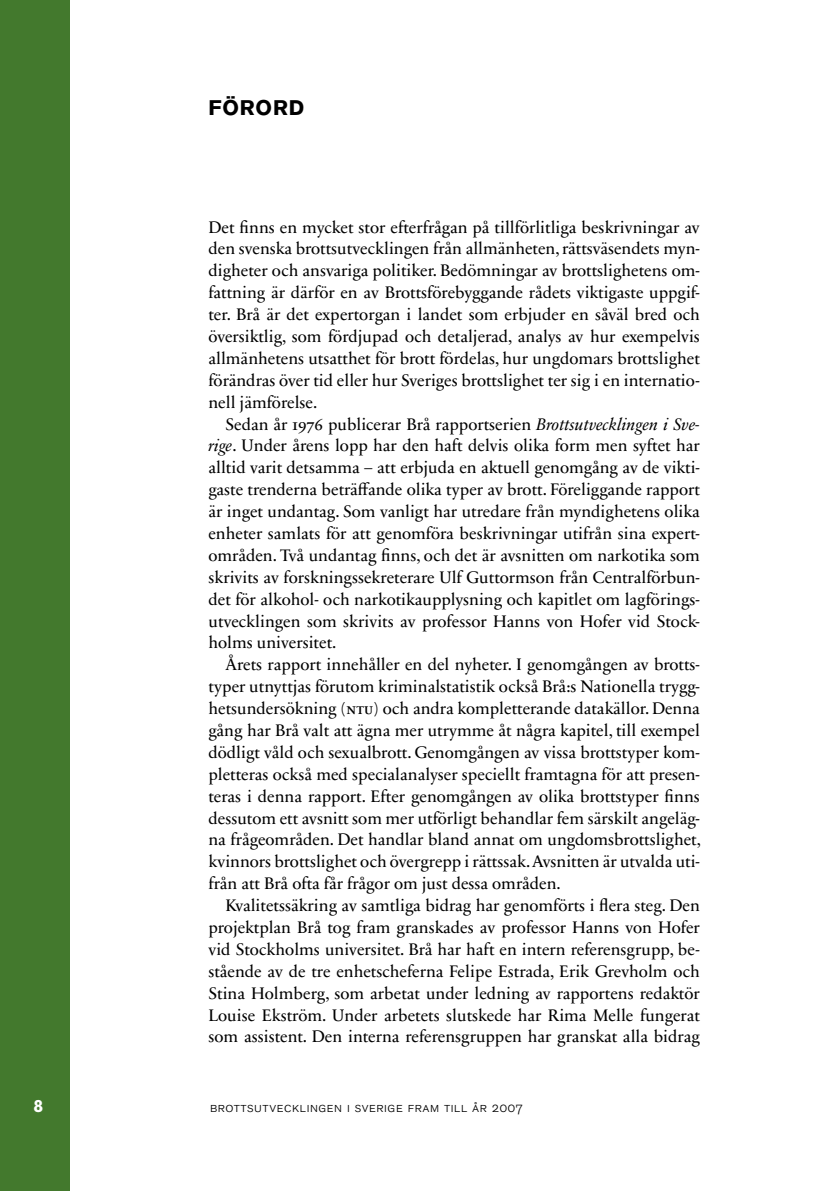
<style>
.page{position:relative;width:819px;height:1191px;background:#fff}
.page>*{position:absolute;margin:0;border:0;box-sizing:border-box;transform-origin:0 0}
.t1{font:700 21px "Akzidenz Grotesk BQ";letter-spacing:.04em;color:#000}
.t2{font:700 17.5px "Akzidenz Grotesk BQ";color:#fff}
.t3{font:16.97px/21.9px "Sabon Next LT Regular Os F";color:#000;text-align:justify}
.t4{font:14px "Akzidenz Grotesk BQ Light SC";letter-spacing:.04em;color:#000}
.s1{font-family:"Sabon Next LT Italic Os F"}
.s2{font-family:"Sabon Next LT Regular SC"}
</style>
<div class="page">
<div style="left:0;top:0;width:69px;height:1191px;background:#43792d"></div>
<p class="t1" style="left:208px;top:96px;width:97px">FÖRORD</p>
<p class="t3" style="left:208px;top:216px;width:493px">Det finns en mycket stor efterfrågan på tillförlitliga beskrivningar av den svenska brottsutvecklingen från allmänheten, rättsväsendets myn&shy;digheter och ansvariga politiker. Bedömningar av brottslighetens om&shy;fattning är därför en av Brottsförebyggande rådets viktigaste uppgif&shy;ter. Brå är det expertorgan i landet som erbjuder en såväl bred och översiktlig, som fördjupad och detaljerad, analys av hur exempelvis allmänhetens utsatthet för brott fördelas, hur ungdomars brottslighet förändras över tid eller hur Sveriges brottslighet ter sig i en internatio&shy;nell jämförelse.</p>
<p class="t3" style="left:208px;top:413px;width:493px;text-indent:17px">Sedan år 1976 publicerar Brå rapportserien <span class="s1">Brottsutvecklingen i Sve&shy;rige</span>. Under årens lopp har den haft delvis olika form men syftet har alltid varit detsamma – att erbjuda en aktuell genomgång av de vikti&shy;gaste trenderna beträffande olika typer av brott. Föreliggande rapport är inget undantag. Som vanligt har utredare från myndighetens olika enheter samlats för att genomföra beskrivningar utifrån sina expert&shy;områden. Två undantag finns, och det är avsnitten om narkotika som skrivits av forskningssekreterare Ulf Guttormson från Centralförbun&shy;det för alkohol- och narkotikaupplysning och kapitlet om lagförings&shy;utvecklingen som skrivits av professor Hanns von Hofer vid Stock&shy;holms universitet.</p>
<p class="t3" style="left:208px;top:654px;width:494px;text-indent:17px">Årets rapport innehåller en del nyheter. I genomgången av brotts&shy;typer utnyttjas förutom kriminalstatistik också Brå:s Nationella trygg&shy;hetsundersökning (<span class="s2">ntu</span>) och andra kompletterande datakällor. Denna gång har Brå valt att ägna mer utrymme åt några kapitel, till exempel dödligt våld och sexualbrott. Genomgången av vissa brottstyper kom&shy;pletteras också med specialanalyser speciellt framtagna för att presen&shy;teras i denna rapport. Efter genomgången av olika brottstyper finns dessutom ett avsnitt som mer utförligt behandlar fem särskilt angeläg&shy;na frågeområden. Det handlar bland annat om ungdomsbrottslighet, kvinnors brottslighet och övergrepp i rättssak. Avsnitten är utvalda uti&shy;från att Brå ofta får frågor om just dessa områden.</p>
<p class="t3" style="left:208px;top:894px;width:493px;text-indent:17px">Kvalitetssäkring av samtliga bidrag har genomförts i flera steg. Den projektplan Brå tog fram granskades av professor Hanns von Hofer vid Stockholms universitet. Brå har haft en intern referensgrupp, be&shy;stående av de tre enhetscheferna Felipe Estrada, Erik Grevholm och Stina Holmberg, som arbetat under ledning av rapportens redaktör Louise Ekström. Under arbetets slutskede har Rima Melle fungerat som assistent. Den interna referensgruppen har granskat alla bidrag</p>
<p class="t2" style="left:34px;top:1095px;width:11px">8</p>
<p class="t4" style="left:210px;top:1098px;width:314px">brottsutvecklingen i sverige fram till år 2007</p>
</div>
